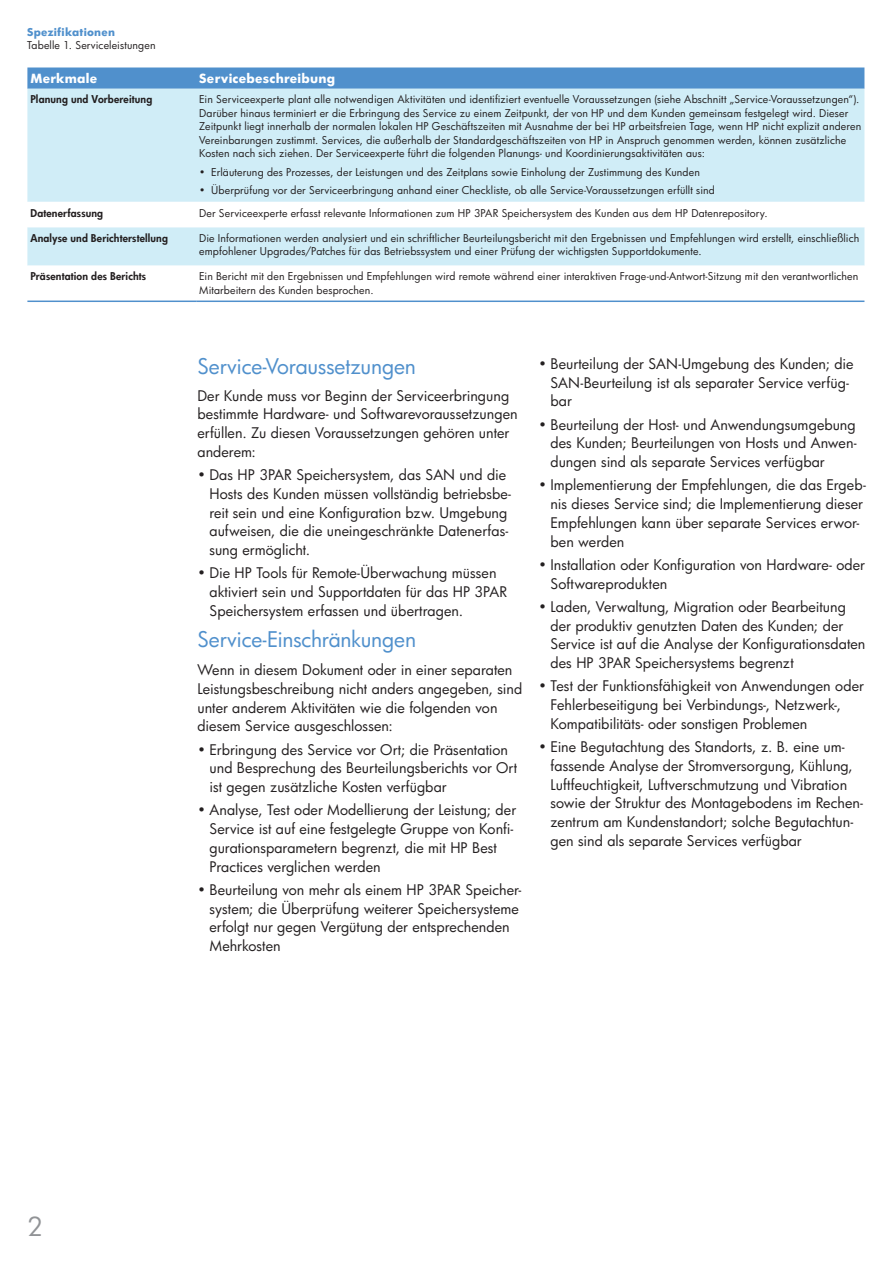
<style>
.page{position:relative;width:893px;height:1263px;background:#fff}
.page>*{position:absolute;margin:0;border:0;box-sizing:border-box;transform-origin:0 0}
.Left_page{font:25.5px "HP Futura";color:#919396}
.Level_2_14_15_book{font:21px "HP Futura";letter-spacing:-.01em;color:#5090cc}
.Body_text{font:21px "HP Futura";letter-spacing:-.015em;color:#5090cc}
.Bullet{font:14.25px/18.8px "HP Futura";color:#231f20}
.Bullet_last{font:14.25px/18.8px "HP Futura";color:#231f20}
.Before_bullet{font:14.25px/18.8px "HP Futura";color:#231f20}
.Head_8_2_9_5_white{font:700 12.3px "HP Futura";letter-spacing:.02em;color:#fff}
.Text_7_9_book{font:10.5px/13.5px "HP Futura";letter-spacing:.01em;color:#231f20}
.Bullet-2{font:10.5px "HP Futura";letter-spacing:.01em;color:#231f20}
.Head_7_9_heavy{font:800 10.5px "HP Futura";letter-spacing:.015em;color:#231f20}
.Subtitle{font:10.5px "HP Futura";letter-spacing:.01em;color:#231f20}
.Title{font:700 10.5px "HP Futura";letter-spacing:.025em;color:#5090cc}
</style>
<div class="page">
<div style="left:27px;top:68px;width:837px;height:21px;background:#5090cc"></div>
<div style="left:27px;top:89px;width:837px;height:113px;background:#d0edf7"></div>
<svg style="left:27px;top:227px;width:837px;height:74px;fill:#d0edf7"></svg>
<hr style="left:27px;top:301px;width:169px;height:1px;background:#5090cc">
<hr style="left:196px;top:301px;width:668px;height:1px;background:#5090cc">
<p class="Title" style="left:27px;top:24px;width:90px">Spezifikationen</p>
<p class="Subtitle" style="left:27px;top:38px;width:130px">Tabelle 1. Serviceleistungen</p>
<p class="Head_8_2_9_5_white" style="left:30px;top:70px;width:68px">Merkmale</p>
<p class="Head_8_2_9_5_white" style="left:199px;top:70px;width:137px">Servicebeschreibung</p>
<p class="Head_7_9_heavy" style="left:30px;top:92px;width:123px">Planung und Vorbereitung</p>
<p class="Text_7_9_book" style="left:199px;top:93px;width:664px">Ein Serviceexperte plant alle notwendigen Aktivitäten und identifiziert eventuelle Voraussetzungen (siehe Abschnitt „Service-Voraussetzungen“).<br>Darüber hinaus terminiert er die Erbringung des Service zu einem Zeitpunkt, der von HP und dem Kunden gemeinsam festgelegt wird. Dieser Zeitpunkt liegt innerhalb der normalen lokalen HP Geschäftszeiten mit Ausnahme der bei HP arbeitsfreien Tage, wenn HP nicht explizit anderen Vereinbarungen zustimmt. Services, die außerhalb der Standardgeschäftszeiten von HP in Anspruch genommen werden, können zusätzliche Kosten nach sich ziehen. Der Serviceexperte führt die folgenden Planungs- und Koordinierungsaktivitäten aus:</p>
<p class="Bullet-2" style="left:199px;top:165px;width:502px">• Erläuterung des Prozesses, der Leistungen und des Zeitplans sowie Einholung der Zustimmung des Kunden</p>
<p class="Bullet-2" style="left:199px;top:183px;width:517px">• Überprüfung vor der Serviceerbringung anhand einer Checkliste, ob alle Service-Voraussetzungen erfüllt sind</p>
<p class="Head_7_9_heavy" style="left:30px;top:206px;width:74px">Datenerfassung</p>
<p class="Text_7_9_book" style="left:199px;top:206px;width:570px">Der Serviceexperte erfasst relevante Informationen zum HP 3PAR Speichersystem des Kunden aus dem HP Datenrepository.</p>
<p class="Head_7_9_heavy" style="left:30px;top:231px;width:139px">Analyse und Berichterstellung</p>
<p class="Text_7_9_book" style="left:199px;top:231px;width:662px">Die Informationen werden analysiert und ein schriftlicher Beurteilungsbericht mit den Ergebnissen und Empfehlungen wird erstellt, einschließlich empfohlener Upgrades/Patches für das Betriebssystem und einer Prüfung der wichtigsten Supportdokumente.</p>
<p class="Head_7_9_heavy" style="left:30px;top:269px;width:117px">Präsentation des Berichts</p>
<p class="Text_7_9_book" style="left:199px;top:269px;width:661px">Ein Bericht mit den Ergebnissen und Empfehlungen wird remote während einer interaktiven Frage-und-Antwort-Sitzung mit den verantwortlichen<br>Mitarbeitern des Kunden besprochen.</p>
<p class="Left_page" style="left:27px;top:1209px;width:17px">2</p>
<p class="Level_2_14_15_book" style="left:197px;top:352px;width:220px">Service-Voraussetzungen</p>
<p class="Before_bullet" style="left:197px;top:386px;width:322px">Der Kunde muss vor Beginn der Serviceerbringung bestimmte Hardware- und Softwarevoraussetzungen erfüllen. Zu diesen Voraussetzungen gehören unter anderem:</p>
<p class="Bullet" style="left:209px;top:465px;width:303px;text-indent:-12px">• Das HP 3PAR Speichersystem, das SAN und die Hosts des Kunden müssen vollständig betriebsbe&shy;reit sein und eine Konfiguration bzw. Umgebung aufweisen, die die uneingeschränkte Datenerfas&shy;sung ermöglicht.</p>
<p class="Bullet_last" style="left:209px;top:563px;width:299px;text-indent:-12px">• Die HP Tools für Remote-Überwachung müssen aktiviert sein und Supportdaten für das HP 3PAR<br>Speichersystem erfassen und übertragen.</p>
<p class="Body_text" style="left:197px;top:625px;width:220px">Service-Einschränkungen</p>
<p class="Before_bullet" style="left:197px;top:660px;width:326px">Wenn in diesem Dokument oder in einer separaten Leistungsbeschreibung nicht anders angegeben, sind unter anderem Aktivitäten wie die folgenden von diesem Service ausgeschlossen:</p>
<p class="Bullet" style="left:209px;top:740px;width:309px;text-indent:-12px">• Erbringung des Service vor Ort; die Präsentation und Besprechung des Beurteilungsberichts vor Ort ist gegen zusätzliche Kosten verfügbar</p>
<p class="Bullet" style="left:209px;top:800px;width:308px;text-indent:-12px">• Analyse, Test oder Modellierung der Leistung; der Service ist auf eine festgelegte Gruppe von Konfi&shy;gurationsparametern begrenzt, die mit HP Best Practices verglichen werden</p>
<p class="Bullet" style="left:209px;top:880px;width:313px;text-indent:-12px">• Beurteilung von mehr als einem HP 3PAR Speicher&shy;system; die Überprüfung weiterer Speichersysteme erfolgt nur gegen Vergütung der entsprechenden Mehrkosten</p>
<p class="Bullet" style="left:550px;top:354px;width:305px;text-indent:-12px">• Beurteilung der SAN-Umgebung des Kunden; die<br>SAN-Beurteilung ist als separater Service verfüg&shy;bar</p>
<p class="Bullet" style="left:550px;top:415px;width:308px;text-align:justify;text-indent:-12px">• Beurteilung der Host- und Anwendungsumgebung des Kunden; Beurteilungen von Hosts und Anwen&shy;dungen sind als separate Services verfügbar</p>
<p class="Bullet" style="left:550px;top:475px;width:317px;text-indent:-12px">• Implementierung der Empfehlungen, die das Ergeb&shy;nis dieses Service sind; die Implementierung dieser Empfehlungen kann über separate Services erwor&shy;ben werden</p>
<p class="Bullet" style="left:550px;top:555px;width:316px;text-indent:-12px">• Installation oder Konfiguration von Hardware- oder<br>Softwareprodukten</p>
<p class="Bullet" style="left:550px;top:597px;width:316px;text-indent:-12px">• Laden, Verwaltung, Migration oder Bearbeitung der produktiv genutzten Daten des Kunden; der Service ist auf die Analyse der Konfigurationsdaten des HP 3PAR Speichersystems begrenzt</p>
<p class="Bullet" style="left:550px;top:676px;width:315px;text-indent:-12px">• Test der Funktionsfähigkeit von Anwendungen oder<br>Fehlerbeseitigung bei Verbindungs-, Netzwerk-,<br>Kompatibilitäts- oder sonstigen Problemen</p>
<p class="Bullet_last" style="left:550px;top:737px;width:314px;text-indent:-12px">• Eine Begutachtung des Standorts, z. B. eine um&shy;fassende Analyse der Stromversorgung, Kühlung, Luftfeuchtigkeit, Luftverschmutzung und Vibration sowie der Struktur des Montagebodens im Rechen&shy;zentrum am Kundenstandort; solche Begutachtun&shy;gen sind als separate Services verfügbar</p>
</div>
